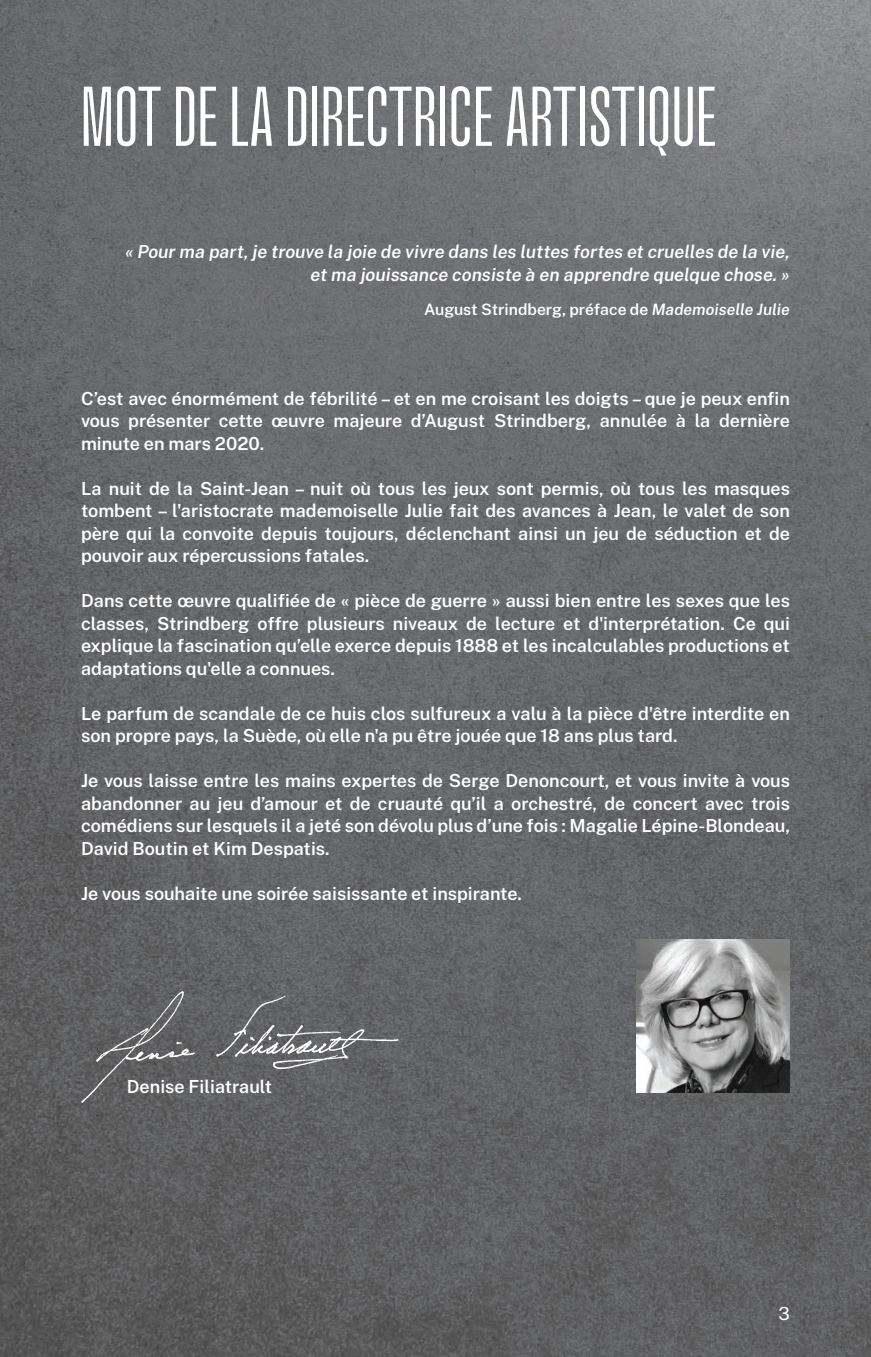
<style>
.page{position:relative;width:871px;height:1357px;background:#fff}
.page>*{position:absolute;margin:0;border:0;box-sizing:border-box;transform-origin:0 0}
.t1{font:81px "Upton";letter-spacing:.01em;color:#fff}
.t2{font:600 18px/22.5px "Public Sans";color:#fff;text-align:justify}
.t3{font:italic 600 18px/22.5px "Public Sans";color:#fff;text-align:right}
.t4{font:18px "Public Sans";color:#fff}
.t5{font:600 15.75px "Public Sans";color:#fff}
.s1{font-style:italic}
</style>
<div class="page">
<img style="left:0;top:0;width:871px;height:1357px">
<img style="left:636px;top:939px;width:154px;height:153px">
<img style="left:76px;top:986px;width:330px;height:124px">
<svg style="left:0;top:447px;width:1px;height:166px"></svg>
<svg style="left:18px;top:1355px;width:9px;height:2px"></svg>
<h1 class="t1" style="left:81px;top:73px;width:637px">MOT DE LA DIRECTRICE ARTISTIQUE</h1>
<p class="t3" style="left:125px;top:240px;width:666px">« Pour ma part, je trouve la joie de vivre dans les luttes fortes et cruelles de la vie, et ma jouissance consiste à en apprendre quelque chose. »</p>
<p class="t5" style="left:424px;top:297px;width:367px">August Strindberg, préface de <span class="s1">Mademoiselle Julie</span></p>
<p class="t2" style="left:81px;top:386px;width:710px">C’est avec énormément de fébrilité – et en me croisant les doigts – que je peux enfin vous présenter cette œuvre majeure d’August Strindberg, annulée à la dernière minute en mars 2020.</p>
<p class="t2" style="left:81px;top:476px;width:710px">La nuit de la Saint-Jean – nuit où tous les jeux sont permis, où tous les masques tombent – l'aristocrate mademoiselle Julie fait des avances à Jean, le valet de son père qui la convoite depuis toujours, déclenchant ainsi un jeu de séduction et de pouvoir aux répercussions fatales.</p>
<p class="t2" style="left:81px;top:588px;width:710px">Dans cette œuvre qualifiée de « pièce de guerre » aussi bien entre les sexes que les classes, Strindberg offre plusieurs niveaux de lecture et d'interprétation. Ce qui explique la fascination qu’elle exerce depuis 1888 et les incalculables productions et adaptations qu'elle a connues.</p>
<p class="t2" style="left:81px;top:701px;width:710px">Le parfum de scandale de ce huis clos sulfureux a valu à la pièce d'être interdite en son propre pays, la Suède, où elle n'a pu être jouée que 18 ans plus tard.</p>
<p class="t2" style="left:81px;top:768px;width:710px">Je vous laisse entre les mains expertes de Serge Denoncourt, et vous invite à vous abandonner au jeu d’amour et de cruauté qu’il a orchestré, de concert avec trois comédiens sur lesquels il a jeté son dévolu plus d’une fois : Magalie Lépine-Blondeau, David Boutin et Kim Despatis.</p>
<p class="t2" style="left:81px;top:881px;width:442px">Je vous souhaite une soirée saisissante et inspirante.</p>
<p class="t2" style="left:127px;top:1074px;width:147px">Denise Filiatrault</p>
<p class="t4" style="left:778px;top:1300px;width:13px">3</p>
</div>
